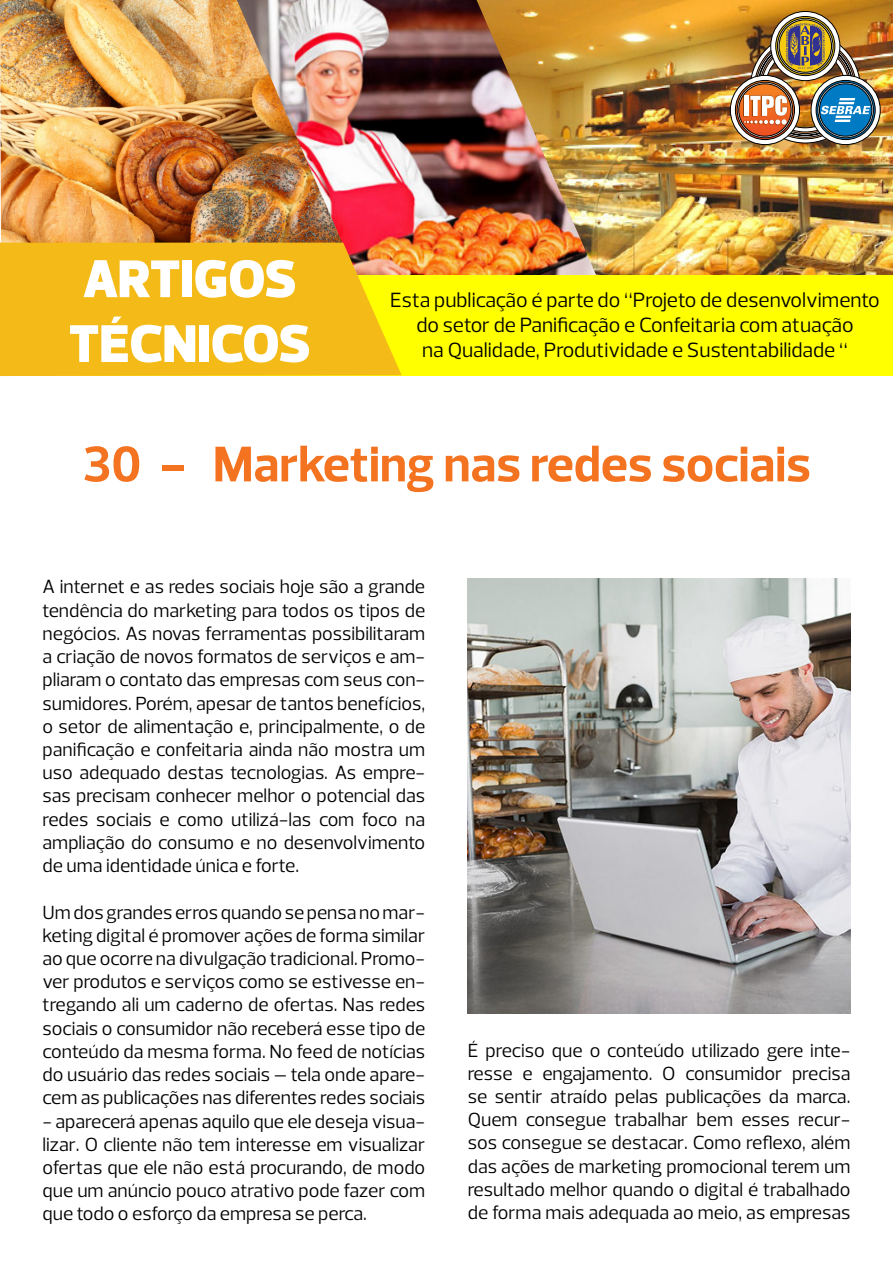
<style>
.page{position:relative;width:893px;height:1263px;background:#fff}
.page>*{position:absolute;margin:0;border:0;box-sizing:border-box;transform-origin:0 0}
.t1{font:900 54px/64.8px "Prelo";letter-spacing:-.01em;color:#fff}
.t2{font:700 51px "Prelo";color:#f47320}
.t3{font:21px/25.2px "Prelo";color:#000;text-align:center}
.t4{font:19.35px/23.2px "Prelo";color:#000;text-align:justify}
</style>
<div class="page">
<img style="left:0;top:0;width:237px;height:243px">
<img style="left:616px;top:0;width:277px;height:275px">
<img style="left:237px;top:0;width:379px;height:275px">
<div style="left:0;top:275px;width:893px;height:101px;background:#ff0"></div>
<svg style="left:0;top:243px;width:402px;height:133px;background:#f3bc18"></svg>
<img style="left:730px;top:11px;width:150px;height:134px">
<img style="left:468px;top:579px;width:382px;height:434px">
<h1 class="t1" style="left:69px;top:247px;width:243px">ARTIGOS<br>TÉCNICOS</h1>
<p class="t3" style="left:390px;top:287px;width:491px">Esta publicação é parte do “Projeto de desenvolvimento do setor de Panificação e Confeitaria com atuação<br>na Qualidade, Produtividade e Sustentabilidade “</p>
<p class="t2" style="left:82px;top:433px;width:730px">30 - Marketing nas redes sociais</p>
<p class="t4" style="left:43px;top:575px;width:384px">A internet e as redes sociais hoje são a grande tendência do marketing para todos os tipos de negócios. As novas ferramentas possibilitaram a criação de novos formatos de serviços e am&shy;pliaram o contato das empresas com seus con&shy;sumidores. Porém, apesar de tantos benefícios, o setor de alimentação e, principalmente, o de panificação e confeitaria ainda não mostra um uso adequado destas tecnologias. As empre&shy;sas precisam conhecer melhor o potencial das redes sociais e como utilizá-las com foco na ampliação do consumo e no desenvolvimento de uma identidade única e forte.</p>
<p class="t4" style="left:43px;top:900px;width:384px">Um dos grandes erros quando se pensa no mar&shy;keting digital é promover ações de forma similar ao que ocorre na divulgação tradicional. Promo&shy;ver produtos e serviços como se estivesse en&shy;tregando ali um caderno de ofertas. Nas redes sociais o consumidor não receberá esse tipo de conteúdo da mesma forma. No feed de notícias do usuário das redes sociais – tela onde apare&shy;cem as publicações nas diferentes redes sociais</p>
<p class="t4" style="left:43px;top:1109px;width:384px">- aparecerá apenas aquilo que ele deseja visua&shy;lizar. O cliente não tem interesse em visualizar ofertas que ele não está procurando, de modo que um anúncio pouco atrativo pode fazer com que todo o esforço da empresa se perca.</p>
<p class="t4" style="left:468px;top:1038px;width:384px">É preciso que o conteúdo utilizado gere inte&shy;resse e engajamento. O consumidor precisa se sentir atraído pelas publicações da marca.<br>Quem consegue trabalhar bem esses recur&shy;sos consegue se destacar. Como reflexo, além das ações de marketing promocional terem um resultado melhor quando o digital é trabalhado de forma mais adequada ao meio, as empresas</p>
</div>
